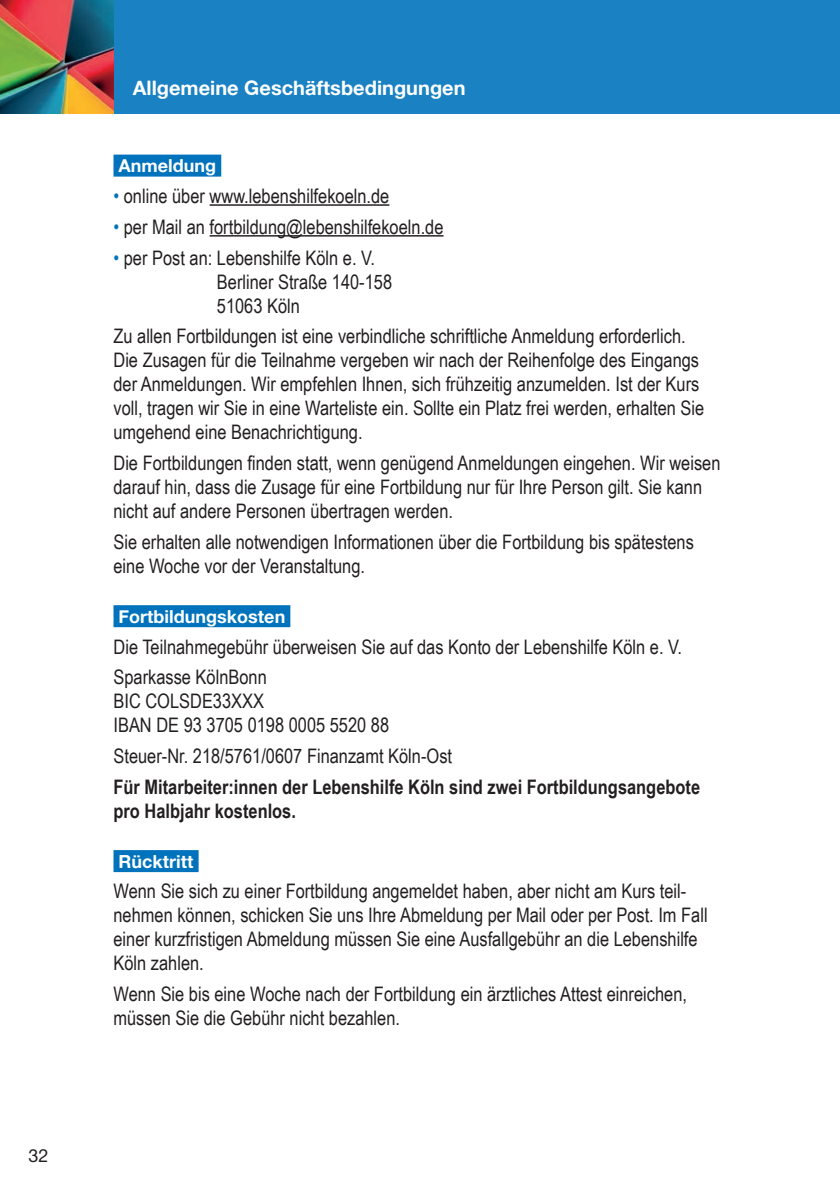
<style>
.page{position:relative;width:840px;height:1191px;background:#fff}
.page>*{position:absolute;margin:0;border:0;box-sizing:border-box;transform-origin:0 0}
.t1{font:20px/24px "Arial Narrow";color:#231f20}
.t2{font:700 20px/24px "Arial Narrow";color:#231f20}
.t3{font:20px "Alte Haas Grotesk Bold";color:#fff}
.t4{font:18px "Alte Haas Grotesk Bold";color:#fff}
.t5{font:18px "Alte Haas Grotesk";color:#231f20}
.s1{color:#0073bc}
</style>
<div class="page">
<div style="left:0;top:0;width:839px;height:113px;background:#1a81c2"></div>
<div style="left:113px;top:155px;width:108px;height:22px;background:#0073bc"></div>
<hr style="left:209px;top:204px;width:180px;height:2px;background:#231f20">
<hr style="left:209px;top:235px;width:234px;height:1px;background:#231f20">
<div style="left:113px;top:605px;width:177px;height:22px;background:#0073bc"></div>
<div style="left:113px;top:850px;width:85px;height:22px;background:#0073bc"></div>
<img style="left:0;top:0;width:113px;height:113px">
<p class="t5" style="left:28px;top:1144px;width:22px">32</p>
<p class="t3" style="left:133px;top:76px;width:334px">Allgemeine Geschäftsbedingungen</p>
<p class="t4" style="left:118px;top:154px;width:99px">Anmeldung</p>
<p class="t1" style="left:113px;top:183px;width:277px"><span class="s1">•</span> online über www.lebenshilfekoeln.de</p>
<p class="t1" style="left:113px;top:214px;width:331px"><span class="s1">•</span> per Mail an fortbildung@lebenshilfekoeln.de</p>
<p class="t1" style="left:217px;top:245px;width:177px;text-indent:-103px"><span class="s1">•</span> per Post an: Lebenshilfe Köln e. V.<br>Berliner Straße 140-158<br>51063 Köln</p>
<p class="t1" style="left:113px;top:323px;width:592px">Zu allen Fortbildungen ist eine verbindliche schriftliche Anmeldung erforderlich.<br>Die Zusagen für die Teilnahme vergeben wir nach der Reihenfolge des Eingangs der Anmeldungen. Wir empfehlen Ihnen, sich frühzeitig anzumelden. Ist der Kurs voll, tragen wir Sie in eine Warteliste ein. Sollte ein Platz frei werden, erhalten Sie umgehend eine Benachrichtigung.</p>
<p class="t1" style="left:113px;top:450px;width:608px">Die Fortbildungen finden statt, wenn genügend Anmeldungen eingehen. Wir weisen darauf hin, dass die Zusage für eine Fortbildung nur für Ihre Person gilt. Sie kann nicht auf andere Personen übertragen werden.</p>
<p class="t1" style="left:113px;top:529px;width:581px">Sie erhalten alle notwendigen Informationen über die Fortbildung bis spätestens eine Woche vor der Veranstaltung.</p>
<p class="t4" style="left:118px;top:605px;width:168px">Fortbildungskosten</p>
<p class="t1" style="left:113px;top:630px;width:570px;line-height:30.8px">Die Teilnahmegebühr überweisen Sie auf das Konto der Lebenshilfe Köln e. V.<br>Sparkasse KölnBonn</p>
<p class="t1" style="left:113px;top:688px;width:277px">BIC COLSDE33XXX<br>IBAN DE 93 3705 0198 0005 5520 88</p>
<p class="t1" style="left:113px;top:743px;width:340px">Steuer-Nr. 218/5761/0607 Finanzamt Köln-Ost</p>
<p class="t2" style="left:113px;top:774px;width:587px">Für Mitarbeiter:innen der Lebenshilfe Köln sind zwei Fortbildungsangebote pro Halbjahr kostenlos.</p>
<p class="t4" style="left:118px;top:850px;width:76px">Rücktritt</p>
<p class="t1" style="left:113px;top:878px;width:595px">Wenn Sie sich zu einer Fortbildung angemeldet haben, aber nicht am Kurs teil&shy;nehmen können, schicken Sie uns Ihre Abmeldung per Mail oder per Post. Im Fall einer kurzfristigen Abmeldung müssen Sie eine Ausfallgebühr an die Lebenshilfe Köln zahlen.</p>
<p class="t1" style="left:113px;top:981px;width:574px">Wenn Sie bis eine Woche nach der Fortbildung ein ärztliches Attest einreichen, müssen Sie die Gebühr nicht bezahlen.</p>
</div>
